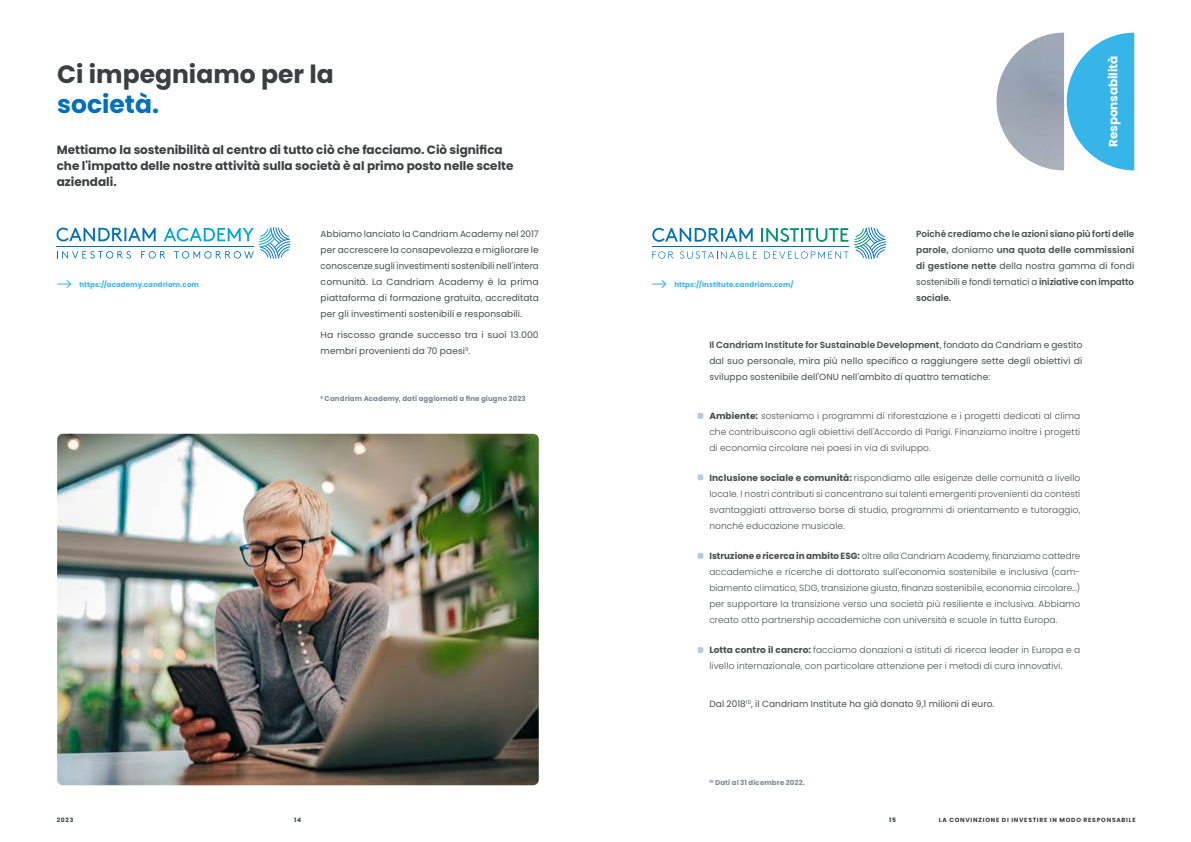
<style>
.page{position:relative;width:1191px;height:842px;background:#fff}
.page>*{position:absolute;margin:0;border:0;box-sizing:border-box;transform-origin:0 0}
.t1{font:700 25px "Poppins";color:#39403f}
.t2{font:700 25px "Poppins";color:#0070ba}
.t3{font:700 12px/16px "Poppins";color:#39403f}
.t4{font:700 12px "Poppins";letter-spacing:-.01em;color:#fff}
.t5{font:300 9px/16px "Poppins";letter-spacing:.015em;color:#484d4c;text-align:justify}
.t6{font:9px/16px "Poppins";letter-spacing:.01em;color:#484d4c;text-align:justify}
.t7{font:600 9px/16px "Poppins";letter-spacing:.01em;color:#484d4c;text-align:justify}
.t8{font:700 7px "Poppins";letter-spacing:.02em;color:#7d8797}
.t9{font:700 7px "Poppins";letter-spacing:.02em;color:#37b5e9}
.t10{font:700 6px "Poppins";letter-spacing:.13em;color:#39403f}
.s1{font-weight:400}
.s2{font-weight:600}
.s3{font-weight:700}
</style>
<div class="page">
<svg style="left:1064px;top:33px;width:70px;height:137px"></svg>
<img style="left:996px;top:33px;width:68px;height:137px">
<hr style="left:56px;top:246px;width:198px;height:1px;background:#0570b8">
<svg style="left:57px;top:227px;width:233px;height:32px"></svg>
<svg style="left:652px;top:228px;width:100px;height:14px"></svg>
<hr style="left:652px;top:246px;width:196px;height:1px;background:#0070ba">
<svg style="left:854px;top:227px;width:32px;height:32px"></svg>
<svg style="left:652px;top:251px;width:21px;height:8px"></svg>
<svg style="left:680px;top:251px;width:77px;height:8px"></svg>
<svg style="left:764px;top:251px;width:84px;height:8px"></svg>
<svg style="left:761px;top:228px;width:87px;height:14px"></svg>
<img style="left:57px;top:434px;width:482px;height:351px">
<svg style="left:697px;top:474px;width:6px;height:6px"></svg>
<svg style="left:697px;top:553px;width:6px;height:6px"></svg>
<svg style="left:697px;top:647px;width:6px;height:6px"></svg>
<svg style="left:697px;top:413px;width:6px;height:6px"></svg>
<svg style="left:57px;top:280px;width:15px;height:8px"></svg>
<svg style="left:652px;top:280px;width:15px;height:8px"></svg>
<h1 class="t1" style="left:57px;top:60px;width:278px">Ci impegniamo per la</h1>
<h1 class="t2" style="left:57px;top:90px;width:103px">società.</h1>
<h2 class="t3" style="left:57px;top:142px;width:458px">Mettiamo la sostenibilità al centro di tutto ciò che facciamo. Ciò significa che l'impatto delle nostre attività sulla società è al primo posto nelle scelte aziendali.</h2>
<h2 class="t4" style="left:1106px;top:147px;width:92px;rotate:-90deg">Responsabilità</h2>
<p class="t7" style="left:916px;top:226px;width:220px">Poiché crediamo che le azioni siano più forti delle parole, <span class="s1">doniamo</span> una quota delle commissioni di gestione nette <span class="s1">della nostra gamma di fondi sostenibili e fondi tematici a</span> iniziative con impatto sociale.</p>
<p class="t6" style="left:321px;top:226px;width:220px">Abbiamo lanciato la Candriam Academy nel 2017 per accrescere la consapevolezza e migliorare le conoscenze sugli investimenti sostenibili nell'intera comunità. La Candriam Academy è la prima piattaforma di formazione gratuita, accreditata per gli investimenti sostenibili e responsabili.</p>
<p class="t6" style="left:321px;top:327px;width:220px">Ha riscosso grande successo tra i suoi 13.000 membri provenienti da 70 paesi<sup>9</sup>.</p>
<p class="t9" style="left:79px;top:280px;width:121px">https://academy.candriam.com</p>
<p class="t9" style="left:674px;top:280px;width:121px">https://institute.candriam.com/</p>
<p class="t6" style="left:709px;top:337px;width:375px"><span class="s2">Il Candriam Institute for Sustainable Development</span>, fondato da Candriam e gestito dal suo personale, mira più nello specifico a raggiungere sette degli obiettivi di sviluppo sostenibile dell'ONU nell'ambito di quattro tematiche:</p>
<p class="t8" style="left:321px;top:394px;width:207px"><sup>9</sup> Candriam Academy, dati aggiornati a fine giugno 2023</p>
<p class="t5" style="left:709px;top:408px;width:372px"><span class="s3">Ambiente:</span> sosteniamo i programmi di riforestazione e i progetti dedicati al clima che contribuiscono agli obiettivi dell'Accordo di Parigi. Finanziamo inoltre i progetti di economia circolare nei paesi in via di sviluppo.</p>
<p class="t5" style="left:709px;top:470px;width:372px"><span class="s3">Inclusione sociale e comunità:</span> rispondiamo alle esigenze delle comunità a livello locale. I nostri contributi si concentrano sui talenti emergenti provenienti da contesti svantaggiati attraverso borse di studio, programmi di orientamento e tutoraggio, nonché educazione musicale.</p>
<p class="t5" style="left:709px;top:548px;width:372px"><span class="s3">Istruzione e ricerca in ambito ESG:</span> oltre alla Candriam Academy, finanziamo cattedre accademiche e ricerche di dottorato sull'economia sostenibile e inclusiva (cam&shy;biamento climatico, SDG, transizione giusta, finanza sostenibile, economia circolare…) per supportare la transizione verso una società più resiliente e inclusiva. Abbiamo creato otto partnership accademiche con università e scuole in tutta Europa.</p>
<p class="t5" style="left:709px;top:642px;width:372px"><span class="s3">Lotta contro il cancro:</span> facciamo donazioni a istituti di ricerca leader in Europa e a livello internazionale, con particolare attenzione per i metodi di cura innovativi.</p>
<p class="t6" style="left:709px;top:696px;width:286px">Dal 2018<sup>10</sup>, il Candriam Institute ha già donato 9,1 milioni di euro.</p>
<p class="t8" style="left:709px;top:779px;width:97px"><sup>10</sup> Dati al 31 dicembre 2022.</p>
<p class="t10" style="left:57px;top:816px;width:18px">2023</p>
<p class="t10" style="left:294px;top:817px;width:8px">14</p>
<p class="t10" style="left:889px;top:817px;width:8px">15</p>
<p class="t10" style="left:939px;top:817px;width:198px">LA CONVINZIONE DI INVESTIRE IN MODO RESPONSABILE</p>
</div>
